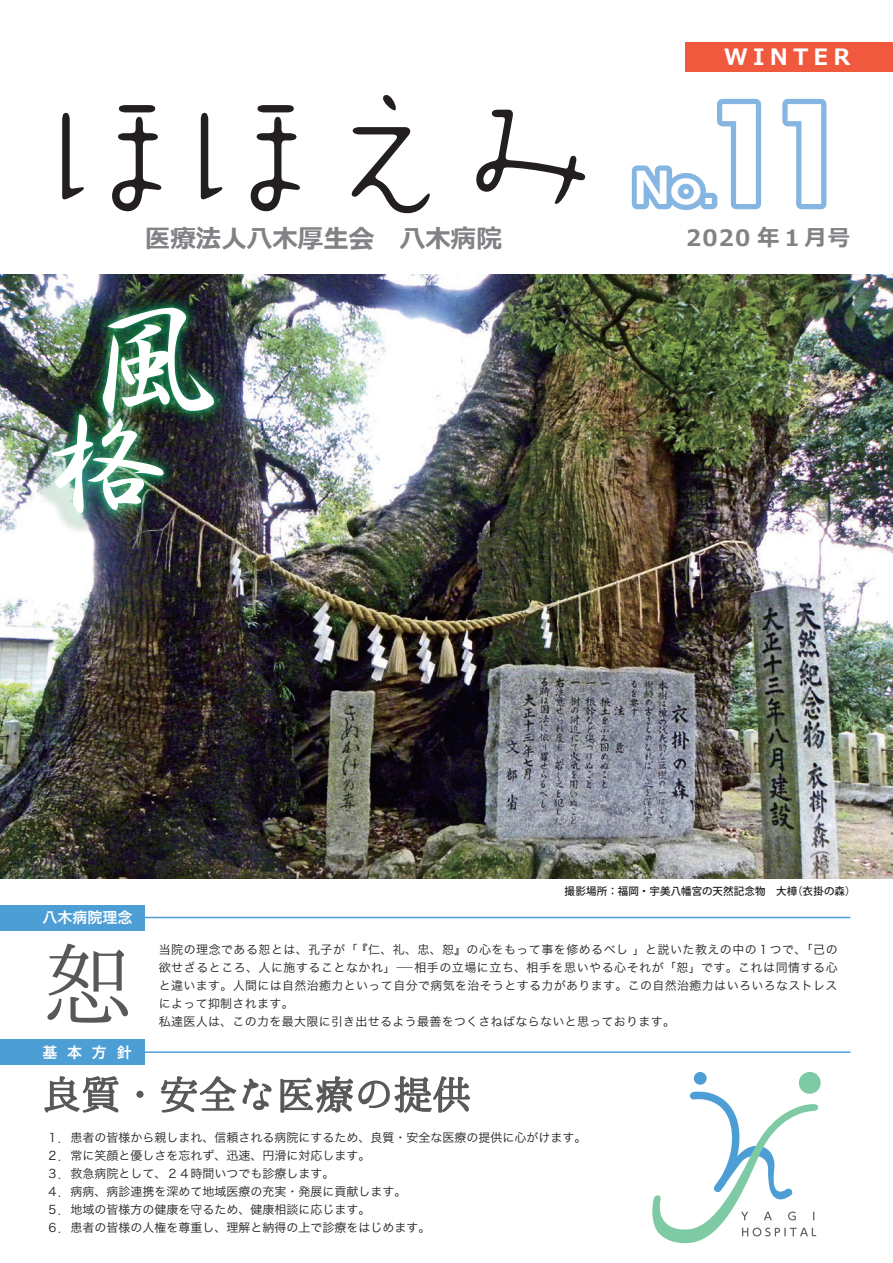
<style>
.page{position:relative;width:893px;height:1263px;background:#fff}
.page>*{position:absolute;margin:0;border:0;box-sizing:border-box;transform-origin:0 0}
.t1{font:137.7px "SS Gyosho";color:#fff}
.t2{font:600 135px "Avant Garde";color:#fff;scale:1.1 1}
.t3{font:115.05px "SS Gyosho";color:#fff}
.t4{font:90px "Hannari Mincho";color:#57585a}
.t5{font:600 45px "Avant Garde";color:#fff;scale:1.1 1}
.t6{font:39px "Hannari Mincho";color:#57585a}
.t7{font:700 25.5px "Meiryo";color:#808285}
.t8{font:700 22.5px "Meiryo";letter-spacing:.05em;color:#808285}
.t9{font:700 22.5px "Meiryo";letter-spacing:.235em;color:#fff}
.t10{font:15px "Hira Kaku Pro W6";color:#fff}
.t11{font:12px/18px "Hira Kaku Pro W3";letter-spacing:.025em;color:#231f20}
.t12{font:12px/18px "Hira Kaku Pro W3";color:#231f20}
.t13{font:500 10.5px "Koz Go Pro";letter-spacing:.015em;color:#231f20}
</style>
<div class="page">
<img style="left:0;top:274px;width:893px;height:604px">
<svg style="left:62px;top:105px;width:99px;height:106px"></svg>
<svg style="left:201px;top:105px;width:99px;height:106px"></svg>
<svg style="left:352px;top:95px;width:78px;height:118px"></svg>
<svg style="left:476px;top:110px;width:109px;height:94px"></svg>
<svg style="left:631px;top:98px;width:131px;height:112px"></svg>
<svg style="left:782px;top:98px;width:45px;height:112px"></svg>
<hr style="left:72px;top:917px;width:778px;height:1px;background:#4e9ed6">
<hr style="left:72px;top:1051px;width:778px;height:2px;background:#4e9ed6">
<div style="left:0;top:905px;width:145px;height:25px;background:#4e9ed6"></div>
<div style="left:0;top:1039px;width:145px;height:26px;background:#4e9ed6"></div>
<svg style="left:44px;top:1076px;width:75px;height:37px"></svg>
<svg style="left:136px;top:1090px;width:8px;height:8px"></svg>
<svg style="left:161px;top:1076px;width:110px;height:37px"></svg>
<svg style="left:280px;top:1076px;width:190px;height:37px"></svg>
<div style="left:797px;top:1070px;width:25px;height:25px;border:3px solid #fff;border-radius:50%"></div>
<div style="left:692px;top:1070px;width:16px;height:16px;border:3px solid #fff;border-radius:50%"></div>
<div style="left:799px;top:1072px;width:22px;height:22px;background:#7ecaa5;border-radius:50%"></div>
<div style="left:694px;top:1072px;width:13px;height:13px;background:#4e9ed6;border-radius:50%"></div>
<svg style="left:652px;top:1087px;width:169px;height:157px"></svg>
<div style="left:686px;top:42px;width:207px;height:30px;background:#f0593e"></div>
<img style="left:29px;top:284px;width:208px;height:252px">
<img style="left:35px;top:283px;width:196px;height:257px">
<img style="left:45px;top:290px;width:179px;height:242px">
<h3 class="t9" style="left:724px;top:41px;width:128px">WINTER</h3>
<h3 class="t5" style="left:634px;top:158px;width:76px">No.</h3>
<h2 class="t2" style="left:702px;top:66px;width:136px">11</h2>
<h3 class="t7" style="left:145px;top:221px;width:358px">医療法人八木厚生会　八木病院</h3>
<h3 class="t8" style="left:686px;top:222px;width:166px">2020 年１月号</h3>
<h1 class="t1" style="left:81px;top:295px;width:135px">風</h1>
<h3 class="t3" style="left:50px;top:412px;width:115px">格</h3>
<p class="t10" style="left:42px;top:904px;width:91px">八木病院理念</p>
<p class="t13" style="left:564px;top:885px;width:293px">撮影場所：福岡・宇美八幡宮の天然記念物　大樟（衣掛の森）</p>
<h3 class="t4" style="left:42px;top:938px;width:91px">恕</h3>
<p class="t10" style="left:67px;top:1039px;width:66px">本方針</p>
<h3 class="t6" style="left:42px;top:1075px;width:430px">良質・安全な医療の提供</h3>
<p class="t12" style="left:46px;top:1128px;width:541px">１．患者の皆様から親しまれ、信頼される病院にするため、良質・安全な医療の提供に心がけます。２．常に笑顔と優しさを忘れず、迅速、円滑に対応します。<br>３．救急病院として、２４時間いつでも診療します。<br>４．病病、病診連携を深めて地域医療の充実・発展に貢献します。<br>５．地域の皆様方の健康を守るため、健康相談に応じます。<br>６．患者の皆様の人権を尊重し、理解と納得の上で診療をはじめます。</p>
<p class="t11" style="left:159px;top:939px;width:680px">当院の理念である恕とは、孔子が「『仁、礼、忠、恕』の心をもって事を修めるべし」と説いた教えの中の１つで、「己の欲せざるところ、人に施することなかれ」―相手の立場に立ち、相手を思いやる心それが「恕」です。これは同情する心と違います。人間には自然治癒力といって自分で病気を治そうとする力があります。この自然治癒力はいろいろなストレスによって抑制されます。<br>私達医人は、この力を最大限に引き出せるよう最善をつくさねばならないと思っております。</p>
<p class="t10" style="left:42px;top:1039px;width:16px">基</p>
</div>
